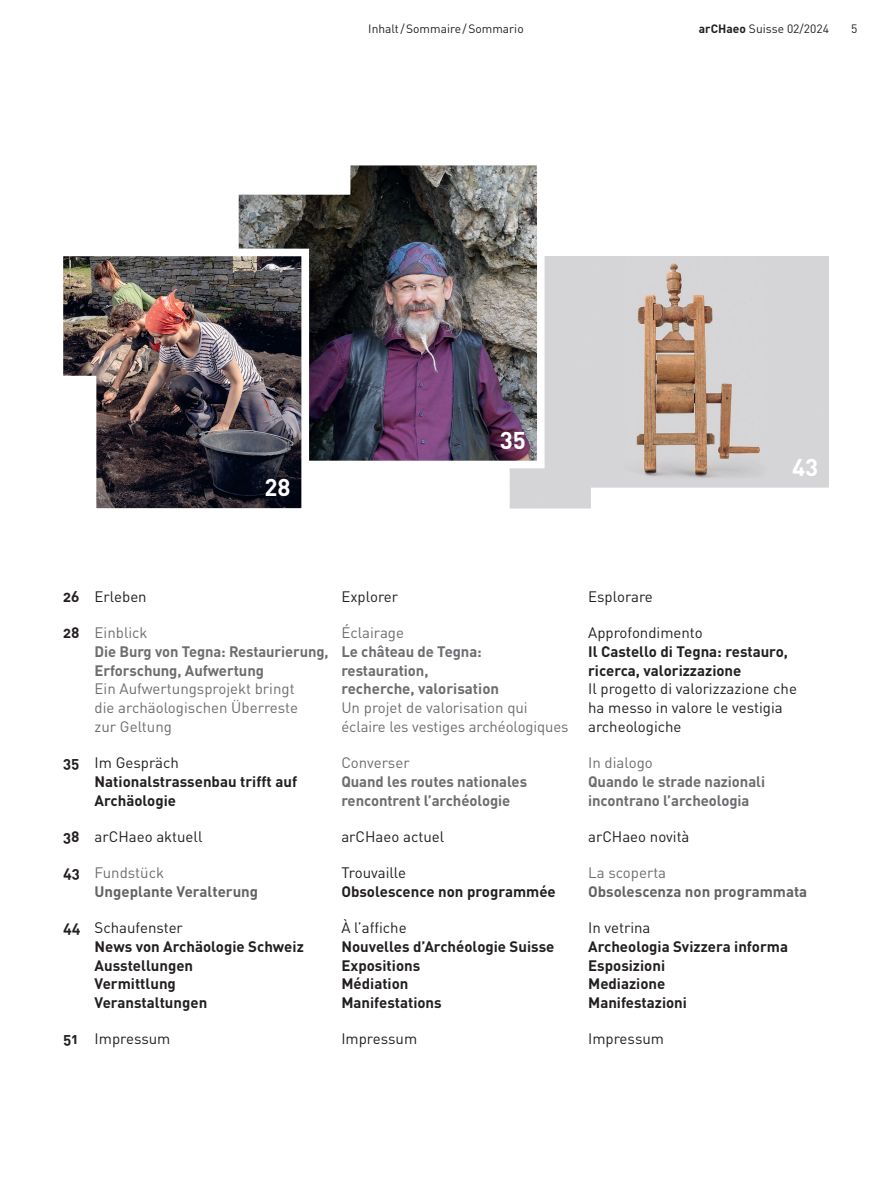
<style>
.page{position:relative;width:893px;height:1191px;background:#fff}
.page>*{position:absolute;margin:0;border:0;box-sizing:border-box;transform-origin:0 0}
.t1{font:700 24px "DINOT";color:#fff}
.t2{font:700 15px/18.8px "DINOT";color:#231f20}
.t3{font:15px/18.8px "DINOT";color:#231f20}
.t4{font:700 15px/18.8px "DINOT";letter-spacing:-.005em;color:#6c6d70}
.t5{font:15px/18.8px "DINOT";color:#6c6d70}
.t6{font:700 15px/18.8px "DINOT";color:#636366}
.t7{font:12px "DINOT";color:#231f20}
.s1{font-weight:700}
.s2{color:#231f20}
.s3{font-weight:400}
.s4{font-weight:400;color:#6c6d70}
</style>
<div class="page">
<img style="left:509px;top:256px;width:319px;height:252px">
<img style="left:238px;top:165px;width:310px;height:307px">
<img style="left:63px;top:245px;width:250px;height:264px">
<p class="t7" style="left:368px;top:19px;width:157px">Inhalt/Sommaire/Sommario</p>
<p class="t7" style="left:698px;top:19px;width:131px"><span class="s1">arCHaeo</span> Suisse 02/2024</p>
<p class="t7" style="left:851px;top:19px;width:8px">5</p>
<h1 class="t1" style="left:264px;top:469px;width:28px">28</h1>
<h1 class="t1" style="left:499px;top:422px;width:28px">35</h1>
<h1 class="t1" style="left:792px;top:448px;width:28px">43</h1>
<p class="t3" style="left:63px;top:586px;width:85px"><span class="s1">26</span> Erleben</p>
<p class="t3" style="left:341px;top:586px;width:58px">Explorer</p>
<p class="t3" style="left:588px;top:586px;width:66px">Esplorare</p>
<p class="t4" style="left:95px;top:622px;width:235px;text-indent:-32px"><span class="s2">28</span> <span class="s3">Einblick<br></span>Die Burg von Tegna: Restaurierung,<br>Erforschung, Aufwertung</p>
<p class="t5" style="left:95px;top:678px;width:205px">Ein Aufwertungsprojekt bringt die archäologischen Überreste zur Geltung</p>
<p class="t5" style="left:341px;top:622px;width:64px">Éclairage</p>
<p class="t4" style="left:341px;top:640px;width:159px">Le château de Tegna: restauration, recherche, valorisation</p>
<p class="t5" style="left:341px;top:697px;width:229px">Un projet de valorisation qui éclaire les vestiges archéologiques</p>
<p class="t3" style="left:588px;top:622px;width:116px">Approfondimento</p>
<p class="t2" style="left:588px;top:640px;width:201px">Il Castello di Tegna: restauro, ricerca, valorizzazione</p>
<p class="t3" style="left:588px;top:678px;width:210px">Il progetto di valorizzazione che ha messo in valore le vestigia archeologiche</p>
<p class="t2" style="left:95px;top:752px;width:204px;text-indent:-32px">35 <span class="s3">Im Gespräch<br></span>Nationalstrassenbau trifft auf<br>Archäologie</p>
<p class="t5" style="left:341px;top:752px;width:70px">Converser</p>
<p class="t4" style="left:341px;top:770px;width:187px">Quand les routes nationales rencontrent l’archéologie</p>
<p class="t5" style="left:588px;top:752px;width:66px">In dialogo</p>
<p class="t4" style="left:588px;top:770px;width:178px">Quando le strade nazionali incontrano l’archeologia</p>
<p class="t3" style="left:63px;top:825px;width:141px"><span class="s1">38</span> arCHaeo aktuell</p>
<p class="t3" style="left:341px;top:825px;width:104px">arCHaeo actuel</p>
<p class="t3" style="left:588px;top:825px;width:103px">arCHaeo novità</p>
<p class="t6" style="left:95px;top:862px;width:165px;text-indent:-32px"><span class="s2">43</span> <span class="s4">Fundstück<br></span>Ungeplante Veralterung</p>
<p class="t3" style="left:341px;top:862px;width:66px">Trouvaille</p>
<p class="t5" style="left:588px;top:862px;width:79px">La scoperta</p>
<p class="t6" style="left:588px;top:880px;width:220px">Obsolescenza non programmata</p>
<p class="t2" style="left:341px;top:880px;width:216px">Obsolescence non programmée</p>
<p class="t2" style="left:95px;top:916px;width:211px;text-indent:-32px">44 <span class="s3">Schaufenster<br></span>News von Archäologie Schweiz<br>Ausstellungen<br>Vermittlung<br>Veranstaltungen</p>
<p class="t3" style="left:341px;top:917px;width:67px">À l’affiche</p>
<p class="t2" style="left:341px;top:935px;width:214px">Nouvelles d’Archéologie Suisse<br>Expositions<br>Médiation<br>Manifestations</p>
<p class="t3" style="left:588px;top:917px;width:64px">In vetrina</p>
<p class="t2" style="left:588px;top:935px;width:201px">Archeologia Svizzera informa<br>Esposizioni<br>Mediazione<br>Manifestazioni</p>
<p class="t3" style="left:63px;top:1028px;width:109px"><span class="s1">51</span> Impressum</p>
<p class="t3" style="left:341px;top:1028px;width:77px">Impressum</p>
<p class="t3" style="left:588px;top:1028px;width:77px">Impressum</p>
</div>
